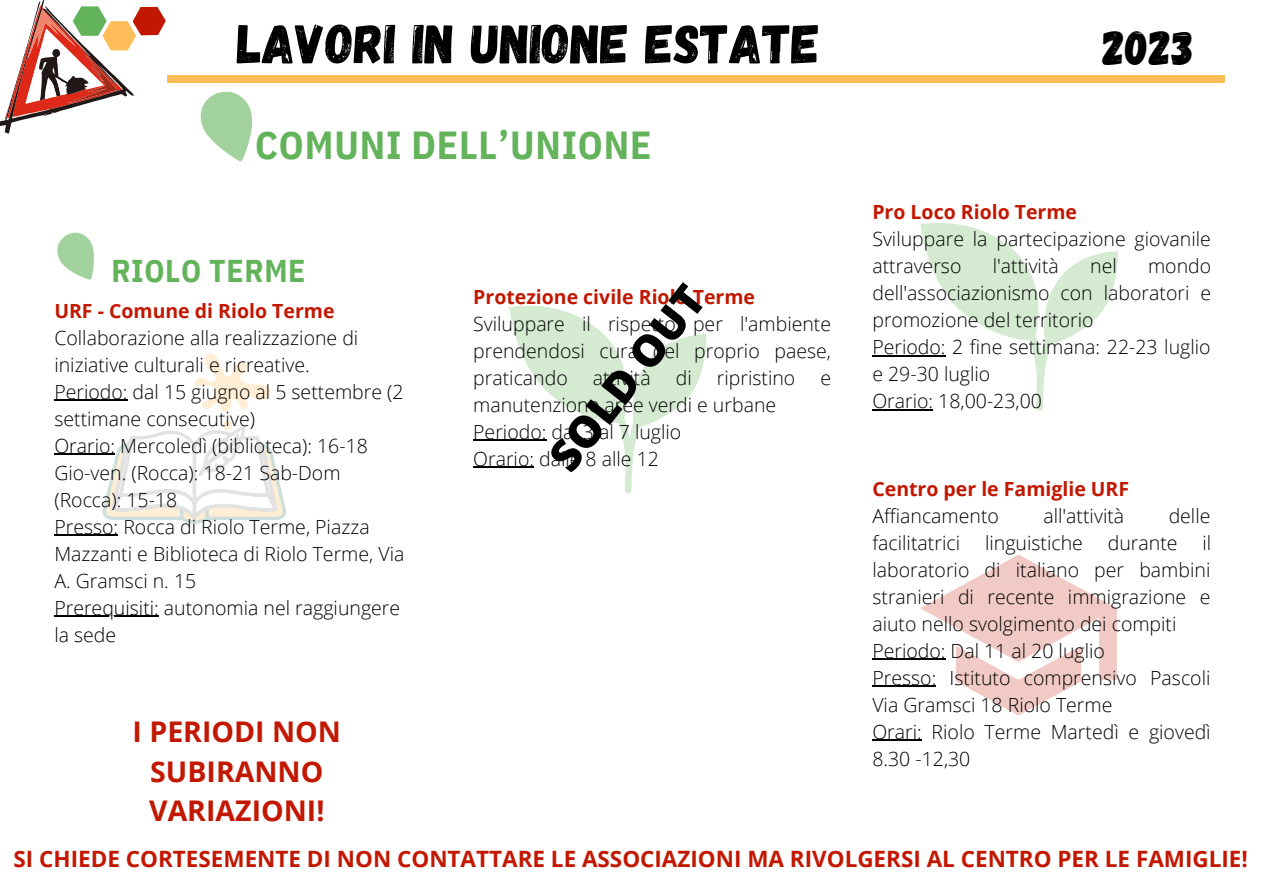
<style>
.page{position:relative;width:1263px;height:894px;background:#fff}
.page>*{position:absolute;margin:0;border:0;box-sizing:border-box;transform-origin:0 0}
.t1{font:55.05px "Gagalin";color:#000}
.t2{font:48px "Gagalin";color:#000}
.t3{font:800 43.5px "Open Sans";color:#000}
.t4{font:700 39px "IBM Plex Sans Cond";letter-spacing:.02em;color:#63b35b}
.t5{font:700 31.5px "IBM Plex Sans Cond";letter-spacing:.02em;color:#63b35b}
.t6{font:700 28.5px/39.3px "Open Sans";color:#c21700;text-align:center}
.t7{font:700 22.5px "Open Sans";color:#c21700}
.t8{font:300 19.5px/27px "Open Sans";color:#000}
.t9{font:700 19.5px "Open Sans";color:#c21700}
</style>
<div class="page">
<div style="left:167px;top:75px;width:1058px;height:8px;background:#ffbd59"></div>
<svg style="left:0;top:0;width:166px;height:134px"></svg>
<svg style="left:200px;top:91px;width:52px;height:70px"></svg>
<svg style="left:509px;top:305px;width:198px;height:188px"></svg>
<svg style="left:57px;top:232px;width:37px;height:48px"></svg>
<svg style="left:195px;top:353px;width:76px;height:59px"></svg>
<svg style="left:103px;top:421px;width:183px;height:102px"></svg>
<hr style="left:54px;top:399px;width:74px;height:2px;background:#000">
<hr style="left:54px;top:453px;width:61px;height:2px;background:#000">
<hr style="left:54px;top:534px;width:64px;height:1px;background:#000">
<hr style="left:54px;top:615px;width:105px;height:1px;background:#000">
<hr style="left:473px;top:439px;width:73px;height:2px;background:#000">
<hr style="left:473px;top:466px;width:61px;height:1px;background:#000">
<svg style="left:920px;top:554px;width:197px;height:161px"></svg>
<svg style="left:920px;top:223px;width:198px;height:187px"></svg>
<hr style="left:872px;top:355px;width:73px;height:1px;background:#000">
<hr style="left:872px;top:409px;width:61px;height:1px;background:#000">
<hr style="left:872px;top:658px;width:73px;height:1px;background:#000">
<hr style="left:872px;top:685px;width:64px;height:1px;background:#000">
<hr style="left:872px;top:739px;width:50px;height:1px;background:#000">
<p class="t1" style="left:237px;top:8px;width:584px">LAVORI IN UNIONE ESTATE</p>
<p class="t2" style="left:1103px;top:17px;width:93px">2023</p>
<p class="t4" style="left:255px;top:119px;width:398px">COMUNI DELL’UNIONE</p>
<p class="t9" style="left:872px;top:198px;width:206px">Pro Loco Riolo Terme</p>
<p class="t8" style="left:872px;top:225px;width:340px">Sviluppare la partecipazione giovanile attraverso</p>
<p class="t8" style="left:993px;top:252px;width:68px">l'attività</p>
<p class="t8" style="left:1090px;top:252px;width:28px">nel</p>
<p class="t8" style="left:872px;top:252px;width:340px;text-align:justify;text-indent:276px">mondo dell'associazionismo con laboratori e promozione del territorio</p>
<p class="t8" style="left:872px;top:333px;width:340px">Periodo: 2 fine settimana: 22-23 luglio e 29-30 luglio</p>
<p class="t8" style="left:872px;top:387px;width:171px">Orario: 18,00-23,00</p>
<p class="t5" style="left:111px;top:250px;width:196px">RIOLO TERME</p>
<p class="t3" style="left:535px;top:446px;width:223px;rotate:-52deg">SOLD OUT</p>
<p class="t9" style="left:473px;top:282px;width:283px">Protezione civile Riolo Terme</p>
<p class="t8" style="left:473px;top:309px;width:359px;text-align:justify">Sviluppare il rispetto per l'ambiente prendendosi cura del proprio paese, praticando</p>
<p class="t9" style="left:54px;top:296px;width:282px">URF - Comune di Riolo Terme</p>
<p class="t8" style="left:54px;top:323px;width:305px">Collaborazione alla realizzazione di iniziative culturali e ricreative.</p>
<p class="t8" style="left:54px;top:377px;width:351px">Periodo: dal 15 giugno al 5 settembre (2 settimane consecutive)</p>
<p class="t8" style="left:54px;top:431px;width:315px">Orario: Mercoledì (biblioteca): 16-18<br>Gio-ven. (Rocca): 18-21 Sab-Dom (Rocca): 15-18</p>
<p class="t8" style="left:54px;top:512px;width:351px">Presso: Rocca di Riolo Terme, Piazza<br>Mazzanti e Biblioteca di Riolo Terme, Via<br>A. Gramsci n. 15</p>
<p class="t8" style="left:54px;top:593px;width:347px">Prerequisiti: autonomia nel raggiungere la sede</p>
<p class="t8" style="left:593px;top:363px;width:59px">attività</p>
<p class="t8" style="left:676px;top:363px;width:18px">di</p>
<p class="t8" style="left:717px;top:363px;width:80px">ripristino</p>
<p class="t8" style="left:820px;top:363px;width:12px">e</p>
<p class="t8" style="left:473px;top:390px;width:304px">manutenzione aree verdi e urbane</p>
<p class="t8" style="left:473px;top:417px;width:210px">Periodo: dal 3 al 7 luglio</p>
<p class="t8" style="left:473px;top:444px;width:187px">Orario: dalle 8 alle 12</p>
<p class="t9" style="left:872px;top:474px;width:258px">Centro per le Famiglie URF</p>
<p class="t8" style="left:872px;top:501px;width:128px">Affiancamento</p>
<p class="t8" style="left:1043px;top:501px;width:82px">all'attività</p>
<p class="t8" style="left:1169px;top:501px;width:43px">delle</p>
<p class="t8" style="left:872px;top:528px;width:89px">facilitatrici</p>
<p class="t8" style="left:985px;top:528px;width:99px">linguistiche</p>
<p class="t8" style="left:1108px;top:528px;width:71px">durante</p>
<p class="t8" style="left:872px;top:528px;width:340px;text-align:justify;text-indent:330px">il laboratorio di italiano per bambini stranieri di recente immigrazione e aiuto nello svolgimento dei compiti</p>
<p class="t8" style="left:872px;top:636px;width:234px">Periodo: Dal 11 al 20 luglio</p>
<p class="t8" style="left:872px;top:663px;width:340px">Presso: Istituto comprensivo Pascoli<br>Via Gramsci 18 Riolo Terme</p>
<p class="t8" style="left:872px;top:717px;width:340px">Orari: Riolo Terme Martedì e giovedì<br>8.30 -12,30</p>
<p class="t6" style="left:133px;top:711px;width:210px">I PERIODI NON<br>SUBIRANNO<br>VARIAZIONI!</p>
<p class="t7" style="left:14px;top:842px;width:1236px">SI CHIEDE CORTESEMENTE DI NON CONTATTARE LE ASSOCIAZIONI MA RIVOLGERSI AL CENTRO PER LE FAMIGLIE!</p>
</div>
